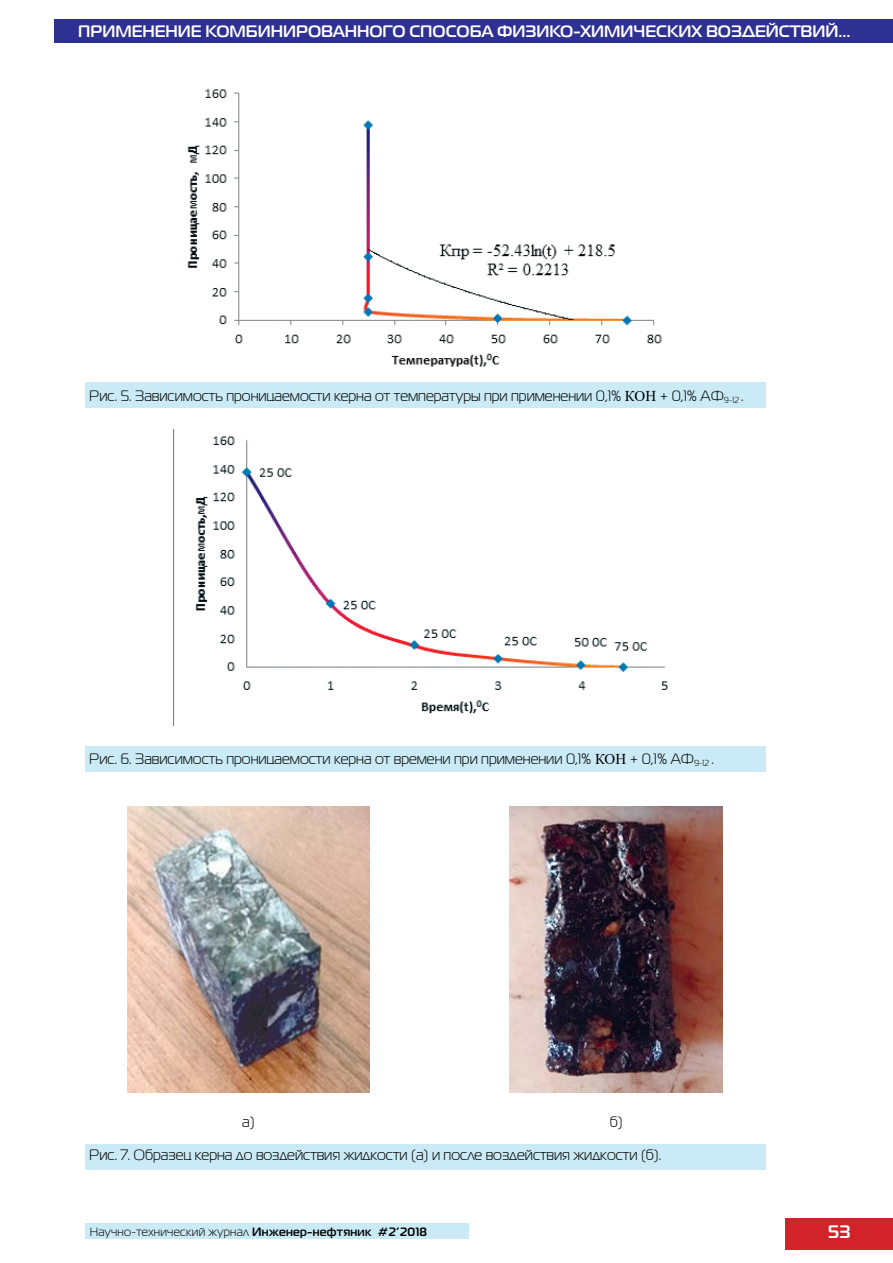
<style>
.page{position:relative;width:893px;height:1263px;background:#fff}
.page>*{position:absolute;margin:0;border:0;box-sizing:border-box;transform-origin:0 0}
.t1{font:700 18px "PT Magistral";color:#fff}
.t2{font:700 16.5px "PT Magistral";color:#fff}
.t3{font:15px "PT Magistral";color:#000}
.t4{font:12px "PT Magistral";letter-spacing:.025em;color:#000}
.s1{font-family:"Times New Roman"}
.s2{font-weight:700}
</style>
<div class="page">
<div style="left:785px;top:1218px;width:108px;height:31px;background:#d2232a"></div>
<div style="left:85px;top:1224px;width:383px;height:15px;background:#caebf5"></div>
<div style="left:54px;top:19px;width:839px;height:24px;background:#2e3092"></div>
<img style="left:187px;top:89px;width:475px;height:278px">
<img style="left:173px;top:429px;width:496px;height:296px">
<img style="left:128px;top:806px;width:241px;height:287px">
<img style="left:509px;top:806px;width:214px;height:287px">
<div style="left:85px;top:1144px;width:680px;height:25px;background:#caebf5"></div>
<div style="left:85px;top:383px;width:680px;height:25px;background:#caebf5"></div>
<div style="left:85px;top:746px;width:680px;height:25px;background:#caebf5"></div>
<p class="t2" style="left:78px;top:21px;width:14px">применение</p>
<p class="t2" style="left:205px;top:21px;width:14px">ком</p>
<p class="t2" style="left:246px;top:21px;width:26px">бинированно</p>
<p class="t2" style="left:383px;top:21px;width:40px">го спосо</p>
<p class="t2" style="left:470px;top:21px;width:80px">ба физико</p>
<p class="t2" style="left:573px;top:21px;width:22px">-хими</p>
<p class="t2" style="left:634px;top:21px;width:25px">ческих</p>
<p class="t2" style="left:706px;top:21px;width:146px">воздействий...</p>
<p class="t3" style="left:89px;top:387px;width:656px">Рис. 5. Зависимость проницаемости керна от температуры при применении 0,1% <span class="s1">КОН</span> + 0,1% АФ<sub>9-12</sub> .</p>
<p class="t3" style="left:89px;top:750px;width:626px">Рис. 6. Зависимость проницаемости керна от времени при применении 0,1% <span class="s1">КОН</span> + 0,1% АФ<sub>9-12</sub> .</p>
<p class="t3" style="left:242px;top:1113px;width:14px">a)</p>
<p class="t3" style="left:610px;top:1113px;width:14px">б)</p>
<p class="t3" style="left:89px;top:1146px;width:573px">Рис. 7. Образец керна до воздействия жидкости (а) и после воздействия жидкости (б).</p>
<p class="t4" style="left:90px;top:1225px;width:339px">Научно-технический журнал <span class="s2">Инженер-нефтяник #2’2018</span></p>
<p class="t1" style="left:828px;top:1221px;width:24px">53</p>
</div>
